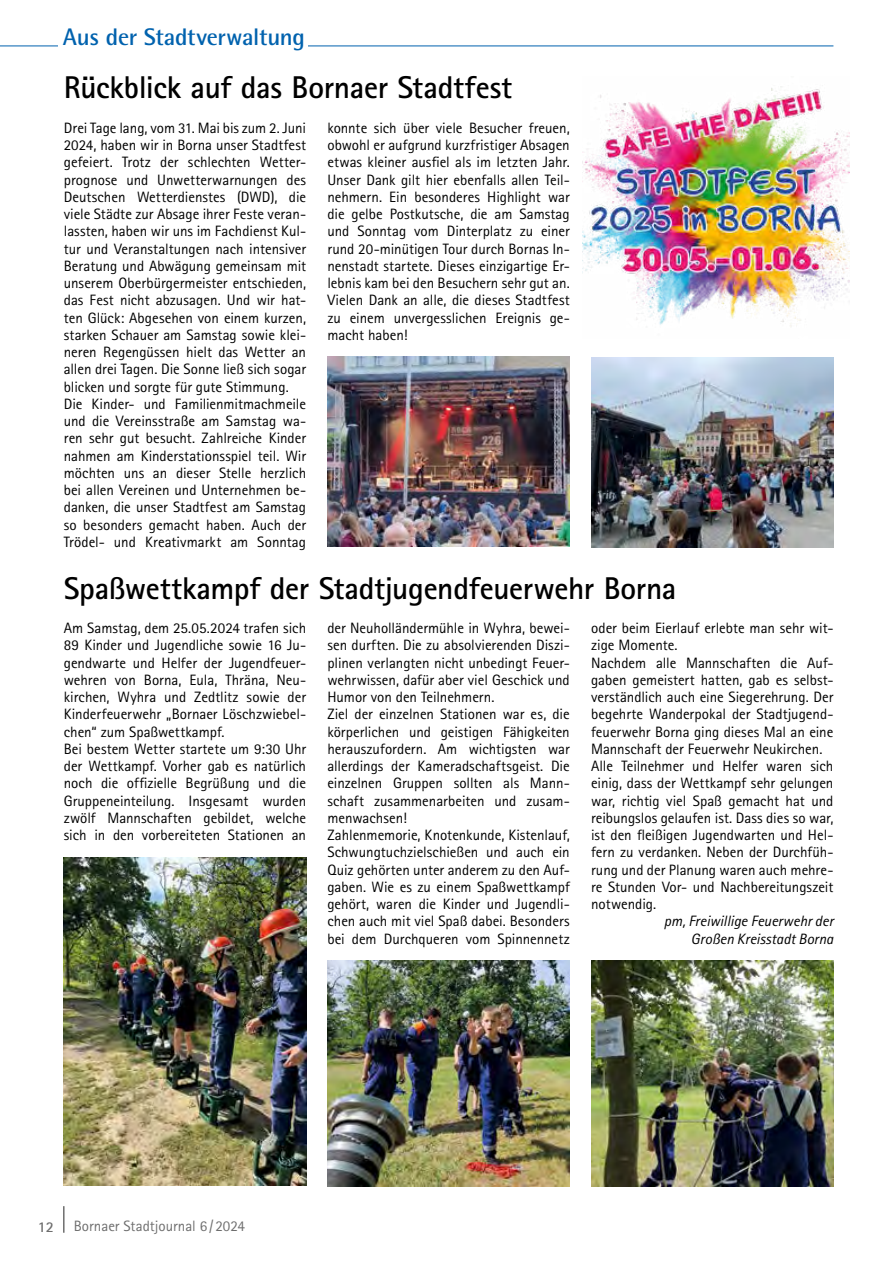
<style>
.page{position:relative;width:893px;height:1263px;background:#fff}
.page>*{position:absolute;margin:0;border:0;box-sizing:border-box;transform-origin:0 0}
.t1{font:700 31.5px "Rotis Sans Serif Std";letter-spacing:-.01em;color:#000}
.t2{font:700 24px "Rotis Semi Sans Std";letter-spacing:-.01em;color:#0062ae}
.t3{font:15px/17.2px "Rotis Sans Serif Std";color:#000}
.t4{font:italic 15px/17.2px "Rotis Sans Serif Std";color:#000;text-align:right}
.t5{font:15px "Rotis Sans Serif Std";color:#6e6e6e}
.t6{font:700 15px "Rotis Sans Serif Std";color:#6e6e6e}
</style>
<div class="page">
<hr style="left:63px;top:1206px;width:2px;height:27px;background:#6e6e6e">
<hr style="left:0;top:46px;width:833px;height:1px;background:#0062ae">
<div style="left:59px;top:28px;width:249px;height:27px;background:#fff"></div>
<img style="left:64px;top:857px;width:242px;height:329px">
<img style="left:327px;top:961px;width:243px;height:225px">
<img style="left:591px;top:961px;width:242px;height:225px">
<img style="left:591px;top:357px;width:242px;height:190px">
<img style="left:327px;top:357px;width:243px;height:190px">
<img style="left:583px;top:86px;width:267px;height:241px">
<h2 class="t2" style="left:63px;top:22px;width:244px">Aus der Stadtverwaltung</h2>
<h1 class="t1" style="left:64px;top:68px;width:450px">Rückblick auf das Bornaer Stadtfest</h1>
<p class="t3" style="left:64px;top:119px;width:244px">Drei Tage lang, vom 31. Mai bis zum 2. Juni 2024, haben wir in Borna unser Stadtfest gefeiert. Trotz der schlechten Wetter&shy;prognose und Unwetterwarnungen des Deutschen Wetterdienstes (DWD), die viele Städte zur Absage ihrer Feste veran&shy;lassten, haben wir uns im Fachdienst Kul&shy;tur und Veranstaltungen nach intensiver Beratung und Abwägung gemeinsam mit unserem Oberbürgermeister entschieden, das Fest nicht abzusagen. Und wir hat&shy;ten Glück: Abgesehen von einem kurzen, starken Schauer am Samstag sowie klei&shy;neren Regengüssen hielt das Wetter an allen drei Tagen. Die Sonne ließ sich sogar blicken und sorgte für gute Stimmung.<br>Die Kinder- und Familienmitmachmeile und die Vereinsstraße am Samstag wa&shy;ren sehr gut besucht. Zahlreiche Kinder nahmen am Kinderstationsspiel teil. Wir möchten uns an dieser Stelle herzlich bei allen Vereinen und Unternehmen be&shy;danken, die unser Stadtfest am Samstag so besonders gemacht haben. Auch der Trödel- und Kreativmarkt am Sonntag</p>
<p class="t3" style="left:327px;top:119px;width:244px;text-align:justify">konnte sich über viele Besucher freuen, obwohl er aufgrund kurzfristiger Absagen etwas kleiner ausfiel als im letzten Jahr.<br>Unser Dank gilt hier ebenfalls allen Teil&shy;nehmern. Ein besonderes Highlight war die gelbe Postkutsche, die am Samstag und Sonntag vom Dinterplatz zu einer rund 20-minütigen Tour durch Bornas In&shy;nenstadt startete. Dieses einzigartige Er&shy;lebnis kam bei den Besuchern sehr gut an.<br>Vielen Dank an alle, die dieses Stadtfest zu einem unvergesslichen Ereignis ge&shy;macht haben!</p>
<h1 class="t1" style="left:64px;top:568px;width:614px">Spaßwettkampf der Stadtjugendfeuerwehr Borna</h1>
<p class="t3" style="left:64px;top:619px;width:244px">Am Samstag, dem 25.05.2024 trafen sich 89 Kinder und Jugendliche sowie 16 Ju&shy;gendwarte und Helfer der Jugendfeuer&shy;wehren von Borna, Eula, Thräna, Neu&shy;kirchen, Wyhra und Zedtlitz sowie der Kinderfeuerwehr „Bornaer Löschzwiebel&shy;chen“ zum Spaßwettkampf.<br>Bei bestem Wetter startete um 9:30 Uhr der Wettkampf. Vorher gab es natürlich noch die offizielle Begrüßung und die Gruppeneinteilung. Insgesamt wurden zwölf Mannschaften gebildet, welche sich in den vorbereiteten Stationen an</p>
<p class="t3" style="left:327px;top:619px;width:244px">der Neuholländermühle in Wyhra, bewei&shy;sen durften. Die zu absolvierenden Diszi&shy;plinen verlangten nicht unbedingt Feuer&shy;wehrwissen, dafür aber viel Geschick und Humor von den Teilnehmern.<br>Ziel der einzelnen Stationen war es, die körperlichen und geistigen Fähigkeiten herauszufordern. Am wichtigsten war allerdings der Kameradschaftsgeist. Die einzelnen Gruppen sollten als Mann&shy;schaft zusammenarbeiten und zusam&shy;menwachsen!<br>Zahlenmemorie, Knotenkunde, Kistenlauf, Schwungtuchzielschießen und auch ein Quiz gehörten unter anderem zu den Auf&shy;gaben. Wie es zu einem Spaßwettkampf gehört, waren die Kinder und Jugendli&shy;chen auch mit viel Spaß dabei. Besonders bei dem Durchqueren vom Spinnennetz</p>
<p class="t3" style="left:591px;top:619px;width:244px">oder beim Eierlauf erlebte man sehr wit&shy;zige Momente.<br>Nachdem alle Mannschaften die Auf&shy;gaben gemeistert hatten, gab es selbst&shy;verständlich auch eine Siegerehrung. Der begehrte Wanderpokal der Stadtjugend&shy;feuerwehr Borna ging dieses Mal an eine Mannschaft der Feuerwehr Neukirchen.<br>Alle Teilnehmer und Helfer waren sich einig, dass der Wettkampf sehr gelungen war, richtig viel Spaß gemacht hat und reibungslos gelaufen ist. Dass dies so war, ist den fleißigen Jugendwarten und Hel&shy;fern zu verdanken. Neben der Durchfüh&shy;rung und der Planung waren auch mehre&shy;re Stunden Vor- und Nachbereitungszeit notwendig.</p>
<p class="t4" style="left:664px;top:913px;width:171px">pm, Freiwillige Feuerwehr der<br>Großen Kreisstadt Borna</p>
<p class="t6" style="left:38px;top:1217px;width:18px">12</p>
<p class="t5" style="left:74px;top:1217px;width:173px">Bornaer Stadtjournal 6/2024</p>
</div>
